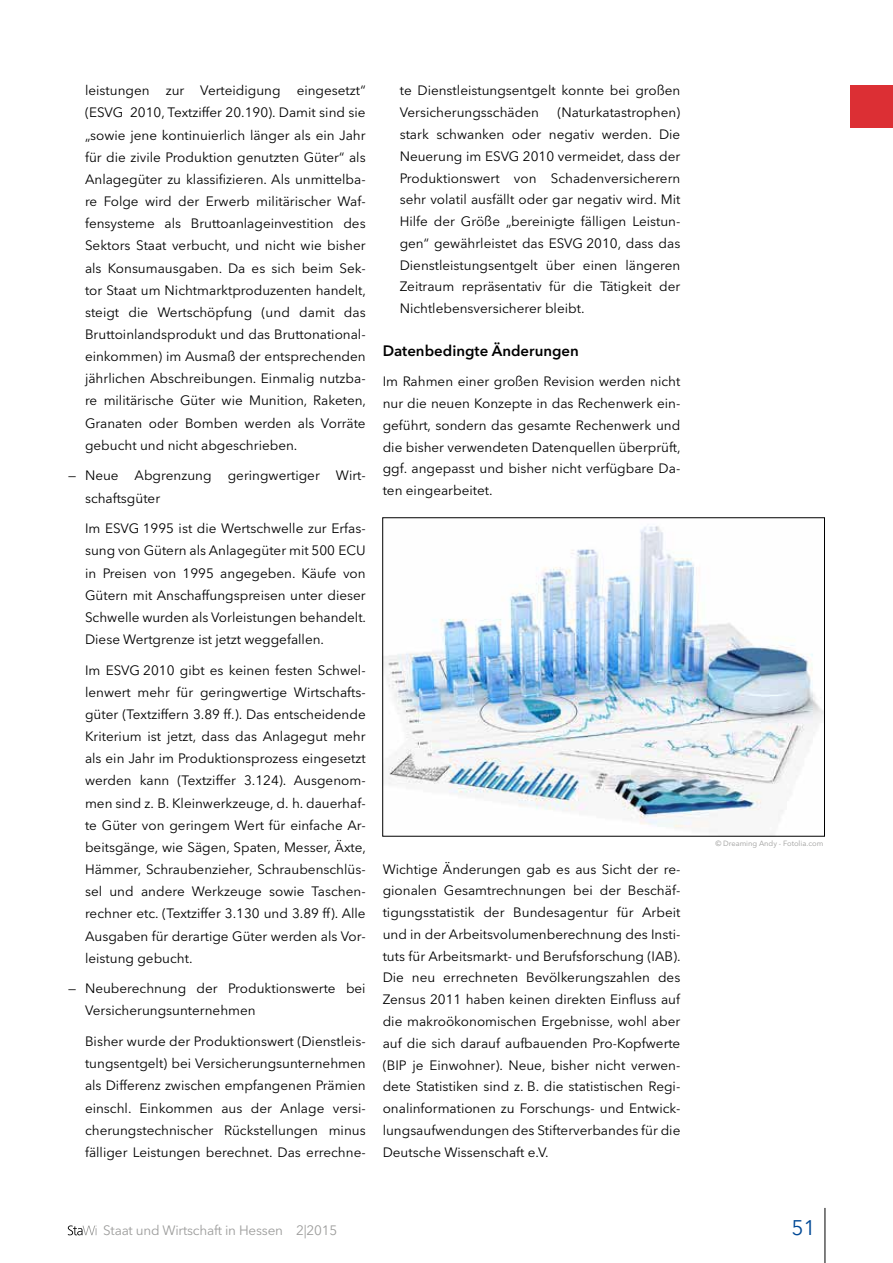
<style>
.page{position:relative;width:893px;height:1263px;background:#fff}
.page>*{position:absolute;margin:0;border:0;box-sizing:border-box;transform-origin:0 0}
.t1{font:21px "Avenir Next LT Pro";color:#004996}
.t2{font:600 15px "Avenir Next LT Pro";color:#000}
.t3{font:13.5px/22.2px "Avenir Next LT Pro";color:#000;text-align:justify}
.t4{font:13.5px "Avenir Next LT Pro";letter-spacing:-.015em;color:#9d9d9c}
.t5{font:7.5px "Avenir Next LT Pro";color:#9d9d9c}
</style>
<div class="page">
<div style="left:850px;top:85px;width:43px;height:43px;background:#dc2f34"></div>
<svg style="left:68px;top:1225px;width:28px;height:10px"></svg>
<hr style="left:825px;top:1208px;width:1px;height:55px;background:#000">
<img style="left:384px;top:526px;width:439px;height:306px">
<div style="left:382px;top:517px;width:443px;height:319px;border:1px solid #000"></div>
<p class="t3" style="left:85px;top:81px;width:283px">leistungen zur Verteidigung eingesetzt“ (ESVG 2010, Textziffer 20.190). Damit sind sie „sowie jene kontinuierlich länger als ein Jahr für die zivile Produktion genutzten Güter“ als Anlagegüter zu klassifizieren. Als unmittelba&shy;re Folge wird der Erwerb militärischer Waf&shy;fensysteme als Bruttoanlageinvestition des Sektors Staat verbucht, und nicht wie bisher als Konsumausgaben. Da es sich beim Sek&shy;tor Staat um Nichtmarktproduzenten handelt, steigt die Wertschöpfung (und damit das Bruttoinlandsprodukt und das Bruttonational&shy;einkommen) im Ausmaß der entsprechenden jährlichen Abschreibungen. Einmalig nutzba&shy;re militärische Güter wie Munition, Raketen, Granaten oder Bomben werden als Vorräte gebucht und nicht abgeschrieben.</p>
<p class="t3" style="left:85px;top:466px;width:282px;text-indent:-17px">— Neue Abgrenzung geringwertiger Wirt&shy;schaftsgüter</p>
<p class="t3" style="left:85px;top:519px;width:283px">Im ESVG 1995 ist die Wertschwelle zur Erfas&shy;sung von Gütern als Anlagegüter mit 500 ECU in Preisen von 1995 angegeben. Käufe von Gütern mit Anschaffungspreisen unter dieser Schwelle wurden als Vorleistungen behandelt.<br>Diese Wertgrenze ist jetzt weggefallen.</p>
<p class="t3" style="left:85px;top:660px;width:283px">Im ESVG 2010 gibt es keinen festen Schwel&shy;lenwert mehr für geringwertige Wirtschafts&shy;güter (Textziffern 3.89 ff.). Das entscheidende Kriterium ist jetzt, dass das Anlagegut mehr als ein Jahr im Produktionsprozess eingesetzt werden kann (Textziffer 3.124). Ausgenom&shy;men sind z. B. Kleinwerkzeuge, d. h. dauerhaf&shy;te Güter von geringem Wert für einfache Ar&shy;beitsgänge, wie Sägen, Spaten, Messer, Äxte, Hämmer, Schraubenzieher, Schraubenschlüs&shy;sel und andere Werkzeuge sowie Taschen&shy;rechner etc. (Textziffer 3.130 und 3.89 ff). Alle Ausgaben für derartige Güter werden als Vor&shy;leistung gebucht.</p>
<p class="t3" style="left:85px;top:979px;width:282px;text-indent:-17px">— Neuberechnung der Produktionswerte bei<br>Versicherungsunternehmen</p>
<p class="t3" style="left:85px;top:1031px;width:282px">Bisher wurde der Produktionswert (Dienstleis&shy;tungsentgelt) bei Versicherungsunternehmen als Differenz zwischen empfangenen Prämien einschl. Einkommen aus der Anlage versi&shy;cherungstechnischer Rückstellungen minus fälliger Leistungen berechnet. Das errechne-</p>
<p class="t3" style="left:400px;top:81px;width:282px;line-height:21.8px">te Dienstleistungsentgelt konnte bei großen<br>Versicherungsschäden</p>
<p class="t3" style="left:400px;top:103px;width:282px;line-height:21.8px;text-indent:158px">(Naturkatastrophen) stark schwanken oder negativ werden. Die Neuerung im ESVG 2010 vermeidet, dass der Produktionswert von Schadenversicherern sehr volatil ausfällt oder gar negativ wird. Mit Hilfe der Größe „bereinigte fälligen Leistun&shy;gen“ gewährleistet das ESVG 2010, dass das Dienstleistungsentgelt über einen längeren Zeitraum repräsentativ für die Tätigkeit der Nichtlebensversicherer bleibt.</p>
<p class="t2" style="left:383px;top:345px;width:198px">Datenbedingte Änderungen</p>
<p class="t3" style="left:383px;top:372px;width:300px;line-height:21.8px">Im Rahmen einer großen Revision werden nicht nur die neuen Konzepte in das Rechenwerk ein&shy;geführt, sondern das gesamte Rechenwerk und die bisher verwendeten Datenquellen überprüft, ggf. angepasst und bisher nicht verfügbare Da&shy;ten eingearbeitet.</p>
<p class="t3" style="left:383px;top:859px;width:300px;line-height:21.8px">Wichtige Änderungen gab es aus Sicht der re&shy;gionalen Gesamtrechnungen bei der Beschäf&shy;tigungsstatistik der Bundesagentur für Arbeit und in der Arbeitsvolumenberechnung des Insti&shy;tuts für Arbeitsmarkt- und Berufsforschung (IAB).<br>Die neu errechneten Bevölkerungszahlen des Zensus 2011 haben keinen direkten Einfluss auf die makroökonomischen Ergebnisse, wohl aber auf die sich darauf aufbauenden Pro-Kopfwerte (BIP je Einwohner). Neue, bisher nicht verwen&shy;dete Statistiken sind z. B. die statistischen Regi&shy;onalinformationen zu Forschungs- und Entwick&shy;lungsaufwendungen des Stifterverbandes für die Deutsche Wissenschaft e.V.</p>
<p class="t5" style="left:715px;top:841px;width:109px">© Dreaming Andy - Fotolia.com</p>
<p class="t4" style="left:103px;top:1225px;width:235px">Staat und Wirtschaft in Hessen 2|2015</p>
<h1 class="t1" style="left:791px;top:1219px;width:26px">51</h1>
</div>
